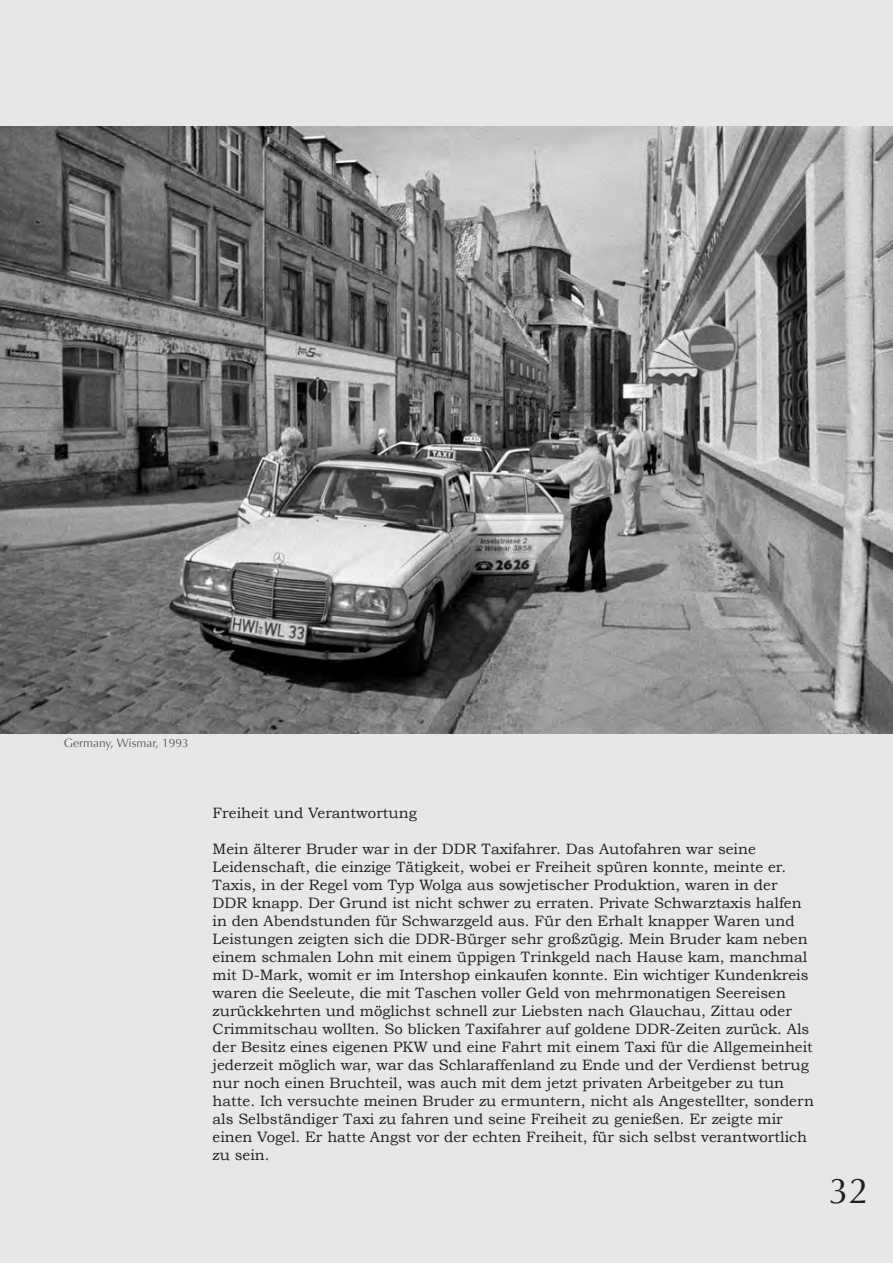
<style>
.page{position:relative;width:893px;height:1263px;background:#fff}
.page>*{position:absolute;margin:0;border:0;box-sizing:border-box;transform-origin:0 0}
.t1{font:36px "Optima";color:#231f20}
.t2{font:15px/18px "Bookman Old Style";color:#231f20}
.t3{font:12px "Optima";color:#57585a}
</style>
<div class="page">
<div style="left:1px;top:1px;width:891px;height:1261px;background:#e6e7e9"></div>
<img style="left:0;top:126px;width:893px;height:607px">
<p class="t3" style="left:64px;top:736px;width:127px">Germany, Wismar, 1993</p>
<p class="t2" style="left:213px;top:803px;width:206px">Freiheit und Verantwortung</p>
<p class="t2" style="left:213px;top:839px;width:603px">Mein älterer Bruder war in der DDR Taxifahrer. Das Autofahren war seine Leidenschaft, die einzige Tätigkeit, wobei er Freiheit spüren konnte, meinte er.<br>Taxis, in der Regel vom Typ Wolga aus sowjetischer Produktion, waren in der DDR knapp. Der Grund ist nicht schwer zu erraten. Private Schwarztaxis halfen in den Abendstunden für Schwarzgeld aus. Für den Erhalt knapper Waren und Leistungen zeigten sich die DDR-Bürger sehr großzügig. Mein Bruder kam neben einem schmalen Lohn mit einem üppigen Trinkgeld nach Hause kam, manchmal mit D-Mark, womit er im Intershop einkaufen konnte. Ein wichtiger Kundenkreis waren die Seeleute, die mit Taschen voller Geld von mehrmonatigen Seereisen zurückkehrten und möglichst schnell zur Liebsten nach Glauchau, Zittau oder Crimmitschau wollten. So blicken Taxifahrer auf goldene DDR-Zeiten zurück. Als der Besitz eines eigenen PKW und eine Fahrt mit einem Taxi für die Allgemeinheit jederzeit möglich war, war das Schlaraffenland zu Ende und der Verdienst betrug nur noch einen Bruchteil, was auch mit dem jetzt privaten Arbeitgeber zu tun hatte. Ich versuchte meinen Bruder zu ermuntern, nicht als Angestellter, sondern als Selbständiger Taxi zu fahren und seine Freiheit zu genießen. Er zeigte mir einen Vogel. Er hatte Angst vor der echten Freiheit, für sich selbst verantwortlich zu sein.</p>
<h1 class="t1" style="left:829px;top:1169px;width:42px">32</h1>
</div>
